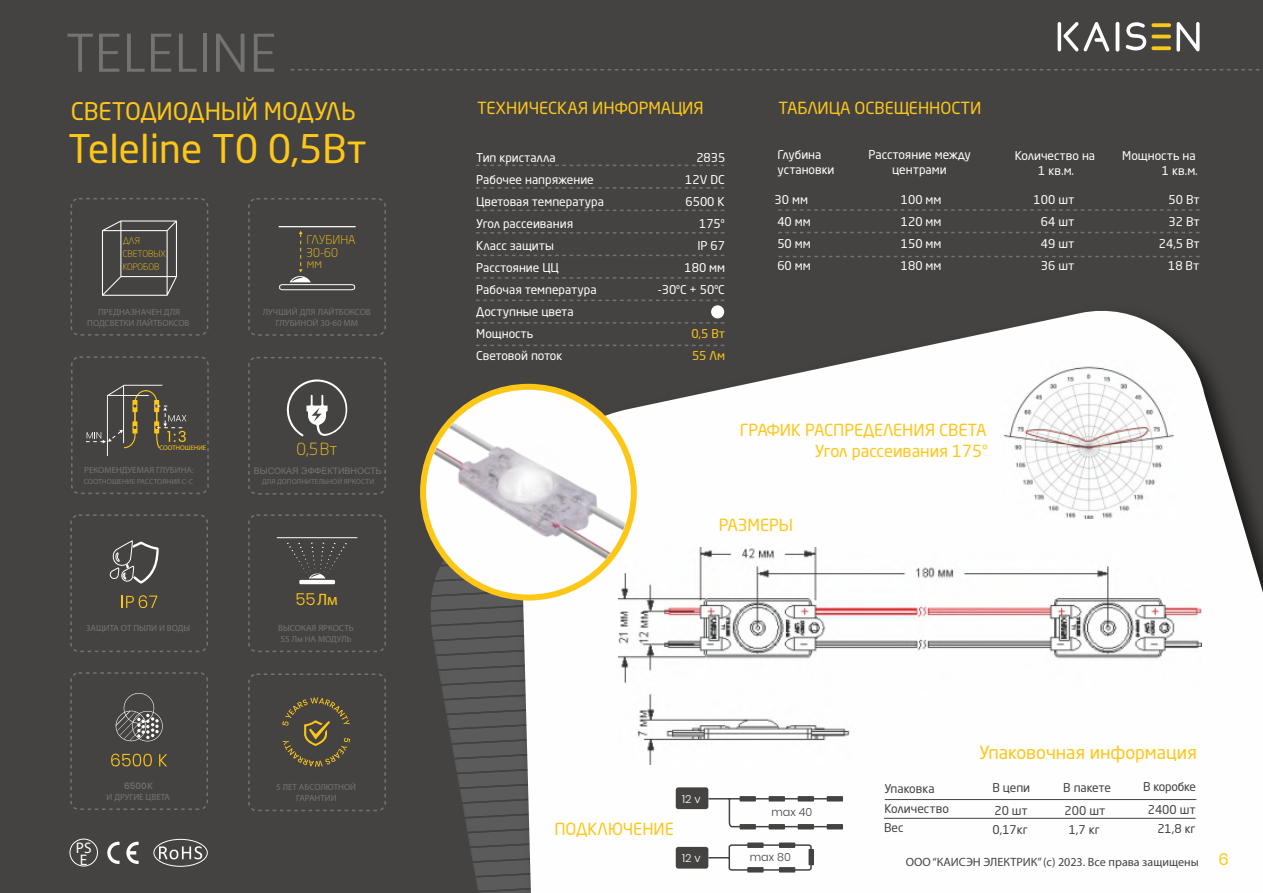
<style>
.page{position:relative;width:1263px;height:893px;background:#444342}
.page>*{position:absolute;margin:0;border:0;box-sizing:border-box;transform-origin:0 0}
.t1{font:300 54px "Poppins";letter-spacing:.02em;color:#727372}
.t2{font:39px "Neo Sans Pro";color:#fdc718}
.t3{font:24px "Neo Sans Pro";color:#fdc718}
.t4{font:18px "Neo Sans Pro";color:#fdc718}
.t5{font:16.5px "Neo Sans Pro";color:#fdc718}
.t6{font:300 16.5px "Neo Sans Pro";color:#fdc718}
.t7{font:300 16.5px "Poppins";color:#fdc718}
.t8{font:16.5px "Poppins";color:#fdc718}
.t9{font:15.3px "Myriad Pro";color:#fefefe}
.t10{font:12.15px "Neo Sans Pro";color:#fefefe}
.t11{font:12px/22px "Neo Sans Pro";color:#fefefe}
.t12{font:12px/22.5px "Neo Sans Pro";color:#444342}
.t13{font:12px "Myriad Pro";color:#444342}
.t14{font:300 12px/13px "Neo Sans Pro";color:#fdc718}
.t15{font:12px/22px "Neo Sans Pro";color:#fdc718}
.t16{font:300 11.25px "Poppins";color:#444342}
.t17{font:300 11.25px "Poppins";color:#fefefe}
.t18{font:9px/10.8px "Myriad Pro";color:#727372;text-align:center}
.t19{font:9px "Arial";color:#727372}
.t20{font:300 9px/12.9px "Neo Sans Pro";color:#fdc718}
.t21{font:500 9px "Poppins";color:#727372}
.t22{font:7.5px "Myriad Pro";color:#727372}
.t23{font:6.75px "Myriad Pro";color:#fdc718}
.s1{font-family:"Myriad Pro";font-weight:400}
</style>
<div class="page">
<svg style="left:521px;top:308px;width:742px;height:585px;fill:#fefefe"></svg>
<img style="left:1178px;top:548px;width:23px;height:216px">
<hr style="left:885px;top:799px;width:311px;height:1px;background:#444342">
<hr style="left:884px;top:818px;width:311px;height:1px;background:#444342">
<svg style="left:778px;top:209px;width:422px;height:2px"></svg>
<svg style="left:778px;top:232px;width:422px;height:1px"></svg>
<svg style="left:778px;top:256px;width:422px;height:1px"></svg>
<svg style="left:107px;top:842px;width:12px;height:22px"></svg>
<svg style="left:126px;top:842px;width:13px;height:22px"></svg>
<svg style="left:159px;top:846px;width:43px;height:13px"></svg>
<div style="left:153px;top:839px;width:55px;height:28px;border:1px solid #fefefe;border-radius:50%"></div>
<div style="left:70px;top:839px;width:28px;height:27px;border:1px solid #fefefe;border-radius:50%"></div>
<img style="left:1003px;top:360px;width:174px;height:20px">
<div style="left:248px;top:357px;width:138px;height:138px;border:2px dashed #727372;border-radius:8px"></div>
<svg style="left:286px;top:379px;width:61px;height:57px"></svg>
<svg style="left:1057px;top:22px;width:4px;height:29px"></svg>
<svg style="left:1115px;top:22px;width:4px;height:30px"></svg>
<svg style="left:1151px;top:23px;width:20px;height:4px"></svg>
<hr style="left:1151px;top:35px;width:20px;height:3px;background:#fdc718;border-radius:2px">
<svg style="left:1151px;top:46px;width:20px;height:4px"></svg>
<svg style="left:1063px;top:22px;width:46px;height:30px"></svg>
<svg style="left:1176px;top:22px;width:23px;height:30px"></svg>
<svg style="left:1125px;top:22px;width:21px;height:28px"></svg>
<svg style="left:291px;top:69px;width:969px;height:1px"></svg>
<div style="left:248px;top:673px;width:138px;height:138px;border:2px dashed #727372;border-radius:8px"></div>
<svg style="left:282px;top:697px;width:68px;height:70px"></svg>
<div style="left:248px;top:514px;width:138px;height:138px;border:2px dashed #727372;border-radius:8px"></div>
<hr style="left:299px;top:580px;width:36px;height:4px;background:#fefefe;border-radius:2px">
<hr style="left:277px;top:537px;width:80px;height:1px;background:#fefefe">
<svg style="left:287px;top:542px;width:60px;height:36px"></svg>
<div style="left:70px;top:514px;width:138px;height:138px;border:2px dashed #727372;border-radius:8px"></div>
<svg style="left:122px;top:595px;width:35px;height:13px"></svg>
<svg style="left:110px;top:540px;width:49px;height:44px"></svg>
<div style="left:70px;top:672px;width:138px;height:138px;border:2px dashed #727372;border-radius:8px"></div>
<svg style="left:111px;top:754px;width:41px;height:12px"></svg>
<svg style="left:159px;top:754px;width:8px;height:12px"></svg>
<svg style="left:116px;top:693px;width:47px;height:48px"></svg>
<svg style="left:431px;top:380px;width:747px;height:513px;background:#e6e5e5"></svg>
<div style="left:740px;top:796px;width:16px;height:5px;background:#444342"></div>
<div style="left:769px;top:796px;width:16px;height:5px;background:#444342"></div>
<div style="left:798px;top:796px;width:16px;height:5px;background:#444342"></div>
<div style="left:827px;top:796px;width:16px;height:5px;background:#444342"></div>
<div style="left:740px;top:824px;width:16px;height:5px;background:#444342"></div>
<div style="left:769px;top:824px;width:16px;height:5px;background:#444342"></div>
<div style="left:798px;top:824px;width:16px;height:5px;background:#444342"></div>
<div style="left:827px;top:824px;width:16px;height:5px;background:#444342"></div>
<div style="left:248px;top:198px;width:138px;height:138px;border:2px dashed #727372;border-radius:8px"></div>
<hr style="left:278px;top:226px;width:78px;height:1px;background:#2c2d2d">
<hr style="left:279px;top:226px;width:77px;height:1px;background:#fefefe">
<svg style="left:279px;top:231px;width:76px;height:59px"></svg>
<svg style="left:476px;top:165px;width:249px;height:1px"></svg>
<svg style="left:476px;top:187px;width:249px;height:2px"></svg>
<svg style="left:476px;top:210px;width:249px;height:1px"></svg>
<svg style="left:476px;top:232px;width:249px;height:2px"></svg>
<svg style="left:476px;top:255px;width:249px;height:1px"></svg>
<svg style="left:476px;top:277px;width:249px;height:2px"></svg>
<svg style="left:476px;top:300px;width:249px;height:1px"></svg>
<svg style="left:476px;top:322px;width:250px;height:2px"></svg>
<svg style="left:476px;top:345px;width:250px;height:1px"></svg>
<div style="left:711px;top:305px;width:13px;height:13px;background:#fefefe;border-radius:50%"></div>
<svg style="left:423px;top:387px;width:211px;height:210px"></svg>
<div style="left:420px;top:384px;width:217px;height:216px;border:6px solid #fdc718;border-radius:50%"></div>
<img style="left:426px;top:400px;width:204px;height:188px">
<svg style="left:102px;top:220px;width:75px;height:76px"></svg>
<div style="left:71px;top:198px;width:137px;height:138px;border:2px dashed #727372;border-radius:8px"></div>
<div style="left:71px;top:356px;width:138px;height:138px;border:2px dashed #727372;border-radius:8px"></div>
<svg style="left:86px;top:385px;width:100px;height:71px"></svg>
<h1 class="t1" style="left:66px;top:15px;width:212px">TELELINE</h1>
<h3 class="t3" style="left:71px;top:102px;width:286px">СВЕТОДИОДНЫЙ МОДУЛЬ</h3>
<h2 class="t2" style="left:68px;top:133px;width:300px">Teleline T0 0,5Вт</h2>
<p class="t20" style="left:123px;top:235px;width:45px">ДЛЯ<br>СВЕТОВЫХ<br>КОРОБОВ</p>
<p class="t14" style="left:306px;top:235px;width:51px">ГЛУБИНА<br>30-60</p>
<p class="t14" style="left:307px;top:258px;width:17px">мм</p>
<p class="t18" style="left:87px;top:307px;width:104px">ПРЕДНАЗНАЧЕН ДЛЯ<br>ПОДСВЕТКИ ЛАЙТБОКСОВ</p>
<p class="t18" style="left:263px;top:307px;width:109px">ЛУЧШИЙ ДЛЯ ЛАЙТБОКСОВ<br>ГЛУБИНОЙ 30-60 ММ</p>
<p class="t23" style="left:159px;top:445px;width:48px">СООТНОШЕНИЕ</p>
<h3 class="t6" style="left:297px;top:443px;width:43px">0,5 Вт</h3>
<p class="t18" style="left:84px;top:466px;width:111px">РЕКОМЕНДУЕМАЯ ГЛУБИНА:</p>
<p class="t22" style="left:84px;top:478px;width:111px">СООТНОШЕНИЕ РАССТОЯНИЯ C-C</p>
<p class="t19" style="left:254px;top:468px;width:129px">ВЫСОКАЯ ЭФФЕКТИВНОСТЬ</p>
<p class="t22" style="left:262px;top:478px;width:114px">ДЛЯ ДОПОЛНИТЕЛЬНОЙ ЯРКОСТИ</p>
<h3 class="t7" style="left:295px;top:588px;width:44px">55 <span class="s1">Лм</span></h3>
<p class="t18" style="left:86px;top:623px;width:106px">ЗАЩИТА ОТ ПЫЛИ И ВОДЫ</p>
<p class="t18" style="left:278px;top:624px;width:77px;text-align:left">ВЫСОКАЯ ЯРКОСТЬ<br>55 Лм НА МОДУЛЬ</p>
<h3 class="t5" style="left:477px;top:102px;width:228px">ТЕХНИЧЕСКАЯ ИНФОРМАЦИЯ</h3>
<h3 class="t5" style="left:779px;top:102px;width:204px">ТАБЛИЦА ОСВЕЩЕННОСТИ</h3>
<p class="t11" style="left:476px;top:147px;width:129px">Тип кристалла<br>Рабочее напряжение<br>Цветовая температура<br>Угол рассеивания<br>Класс защиты<br>Расстояние ЦЦ<br>Рабочая температура<br>Доступные цвета<br>Мощность<br>Световой поток</p>
<p class="t11" style="left:777px;top:148px;width:58px;line-height:14.9px">Глубина установки</p>
<p class="t10" style="left:868px;top:149px;width:104px">Расстояние между</p>
<p class="t11" style="left:1015px;top:149px;width:82px;line-height:15px;text-align:center">Количество на<br>1 кв.м.</p>
<p class="t11" style="left:1122px;top:149px;width:77px;line-height:14.9px;text-align:right">Мощность на<br>1 кв.м.</p>
<p class="t11" style="left:658px;top:147px;width:69px;text-align:right">2835<br>12V DC<br>6500 K<br>175º<br>IP 67<br>180 мм -30ºC + 50ºC</p>
<p class="t15" style="left:691px;top:324px;width:35px">0,5 Вт<br>55 Лм</p>
<p class="t11" style="left:892px;top:159px;width:56px">центрами</p>
<p class="t11" style="left:775px;top:190px;width:38px">30 мм<br>40 мм<br>50 мм<br>60 мм</p>
<p class="t11" style="left:901px;top:190px;width:42px;text-align:justify">100 мм 120 мм 150 мм 180 мм</p>
<p class="t11" style="left:1034px;top:190px;width:42px;text-align:center">100 шт<br>64 шт<br>49 шт<br>36 шт</p>
<p class="t11" style="left:1159px;top:190px;width:43px;text-align:right">50 Вт<br>32 Вт<br>24,5 Вт<br>18 Вт</p>
<h3 class="t5" style="left:740px;top:423px;width:248px">ГРАФИК РАСПРЕДЕЛЕНИЯ СВЕТА</h3>
<h3 class="t5" style="left:719px;top:518px;width:76px">РАЗМЕРЫ</h3>
<h3 class="t5" style="left:815px;top:444px;width:174px">Угол рассеивания 175°</h3>
<p class="t21" style="left:124px;top:780px;width:30px">6500 K</p>
<p class="t18" style="left:107px;top:792px;width:65px">И ДРУГИЕ ЦВЕТА</p>
<p class="t18" style="left:276px;top:783px;width:81px">5 ЛЕТ АБСОЛЮТНОЙ<br>ГАРАНТИИ</p>
<h3 class="t5" style="left:554px;top:822px;width:121px">ПОДКЛЮЧЕНИЕ</h3>
<p class="t17" style="left:682px;top:791px;width:20px">12 v</p>
<p class="t16" style="left:771px;top:805px;width:42px">max 40</p>
<h3 class="t4" style="left:979px;top:745px;width:219px">Упаковочная информация</h3>
<p class="t12" style="left:884px;top:780px;width:66px;line-height:19.5px">Упаковка<br>Количество<br>Вес</p>
<p class="t12" style="left:992px;top:778px;width:39px">В цепи<br>20 шт</p>
<p class="t12" style="left:992px;top:820px;width:37px">0,17кг</p>
<p class="t12" style="left:1063px;top:778px;width:49px">В пакете<br>200 шт</p>
<p class="t12" style="left:1069px;top:820px;width:32px">1,7 кг</p>
<p class="t12" style="left:1143px;top:777px;width:54px;text-align:center">В коробке<br>2400 шт</p>
<p class="t12" style="left:1157px;top:819px;width:40px">21,8 кг</p>
<p class="t9" style="left:76px;top:841px;width:17px">PS</p>
<p class="t17" style="left:682px;top:850px;width:20px">12 v</p>
<p class="t16" style="left:750px;top:849px;width:43px">max 80</p>
<p class="t9" style="left:80px;top:854px;width:9px">E</p>
<p class="t13" style="left:906px;top:857px;width:294px">ООО “КАИСЭН ЭЛЕКТРИК” (c) 2023. Все права защищены</p>
<h3 class="t8" style="left:1218px;top:848px;width:12px">6</h3>
</div>
